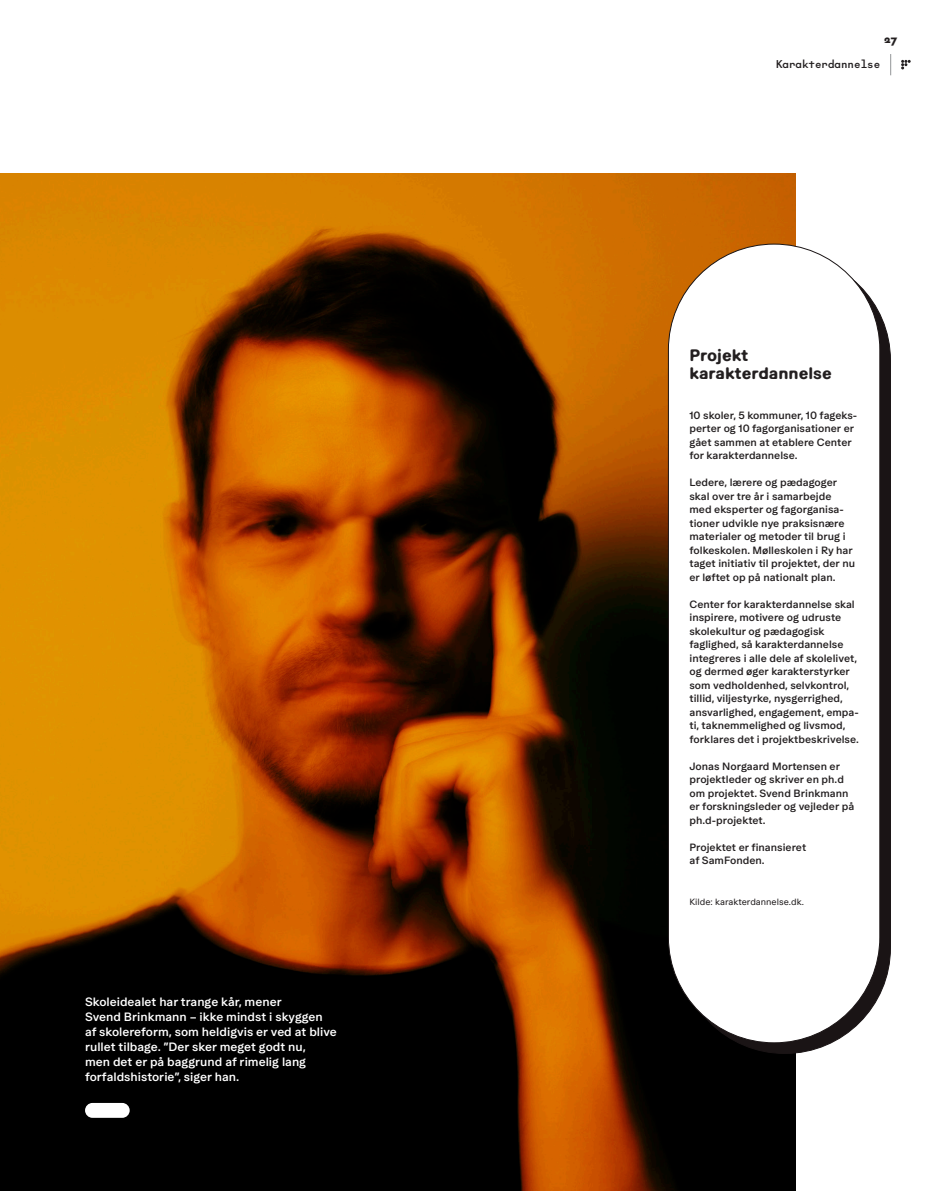
<style>
.page{position:relative;width:944px;height:1191px;background:#fff}
.page>*{position:absolute;margin:0;border:0;box-sizing:border-box;transform-origin:0 0}
.t1{font:700 16.5px "Ease Full Rounded";color:#231f20}
.t2{font:500 12px/15px "Ease Semi Rounded";color:#fff}
.t3{font:500 10.5px/13.5px "Ease Semi Rounded";color:#231f20}
.t4{font:500 10.5px "The Future Mono";color:#231f20}
.t5{font:900 10.5px "The Future Mono";color:#231f20}
.t6{font:9px "Ease Semi Rounded";color:#231f20}
</style>
<div class="page">
<svg style="left:890px;top:54px;width:1px;height:21px"></svg>
<svg style="left:901px;top:60px;width:10px;height:9px"></svg>
<img style="left:0;top:174px;width:795px;height:1017px">
<div style="left:679px;top:254px;width:212px;height:799px;background:#1a1415;border:1px solid #1a1415;border-radius:106px"></div>
<div style="left:668px;top:244px;width:212px;height:799px;background:#fff;border:1px solid #1a1415;border-radius:106px"></div>
<div style="left:85px;top:1103px;width:45px;height:14px;background:#fff;border-radius:7px"></div>
<p class="t2" style="left:85px;top:993px;width:198px">Skoleidealet har trange kår, mener</p>
<p class="t2" style="left:85px;top:1008px;width:253px">Svend Brinkmann – ikke mindst i skyggen af skolereform, som heldigvis er ved at blive rullet tilbage. ”Der sker meget godt nu,</p>
<p class="t2" style="left:85px;top:1053px;width:223px">men det er på baggrund af rimelig lang</p>
<p class="t2" style="left:85px;top:1068px;width:156px">forfaldshistorie”, siger han.</p>
<p class="t5" style="left:884px;top:31px;width:15px">27</p>
<p class="t4" style="left:776px;top:56px;width:106px">Karakterdannelse</p>
<p class="t1" style="left:689px;top:345px;width:61px">Projekt</p>
<p class="t1" style="left:689px;top:363px;width:144px">karakterdannelse</p>
<p class="t3" style="left:689px;top:408px;width:169px">10 skoler, 5 kommuner, 10 fageks&shy;perter og 10 fagorganisationer er gået sammen at etablere Center for karakterdannelse.</p>
<p class="t3" style="left:689px;top:476px;width:167px">Ledere, lærere og pædagoger skal over tre år i samarbejde med eksperter og fagorganisa&shy;tioner udvikle nye praksisnære materialer og metoder til brug i folkeskolen. Mølleskolen i Ry har taget initiativ til projektet, der nu er løftet op på nationalt plan.</p>
<p class="t3" style="left:689px;top:597px;width:171px">Center for karakterdannelse skal inspirere, motivere og udruste skolekultur og pædagogisk faglighed, så karakterdannelse integreres i alle dele af skolelivet, og dermed øger karakterstyrker som vedholdenhed, selvkontrol, tillid, viljestyrke, nysgerrighed, ansvarlighed, engagement, empa&shy;ti, taknemmelighed og livsmod, forklares det i projektbeskrivelse.</p>
<p class="t3" style="left:689px;top:759px;width:166px">Jonas Norgaard Mortensen er projektleder og skriver en ph.d om projektet. Svend Brinkmann er forskningsleder og vejleder på ph.d-projektet.</p>
<p class="t3" style="left:689px;top:840px;width:118px">Projektet er finansieret</p>
<p class="t3" style="left:689px;top:854px;width:77px">af SamFonden.</p>
<p class="t6" style="left:689px;top:896px;width:116px">Kilde: karakterdannelse.dk.</p>
</div>
